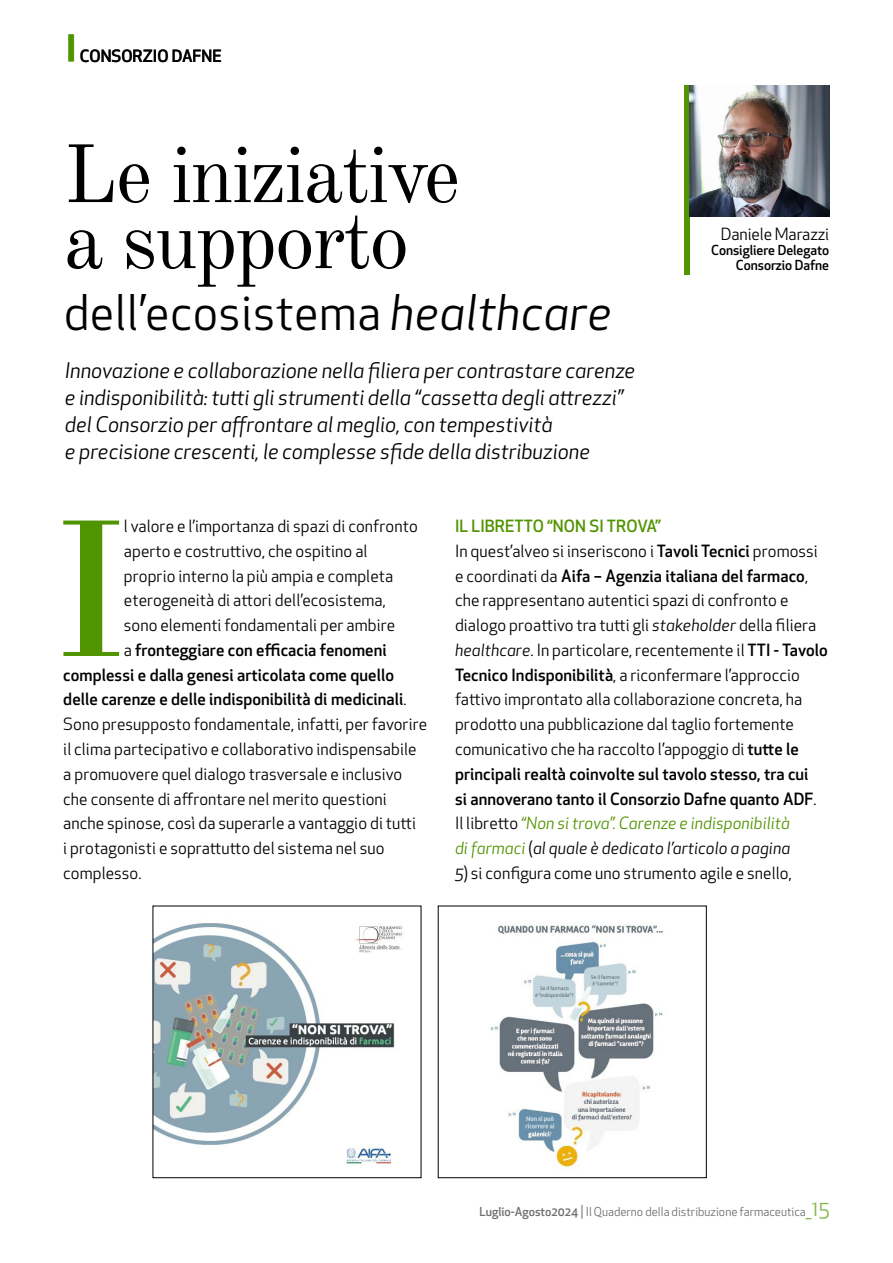
<style>
.page{position:relative;width:893px;height:1263px;background:#fff}
.page>*{position:absolute;margin:0;border:0;box-sizing:border-box;transform-origin:0 0}
.t1{font:191.85px "Bodoni BE";color:#519401}
.t2{font:81px "Old Standard";letter-spacing:-.03em;color:#000}
.t3{font:48px "Apex New";letter-spacing:.01em;color:#000}
.t4{font:italic 21px/27px "Apex New";color:#000}
.t5{font:16.5px/24.8px "Apex New";letter-spacing:.005em;color:#000}
.t6{font:500 16.5px "Apex New";letter-spacing:.005em;color:#000}
.t7{font:500 13.5px/15px "Apex New";letter-spacing:-.005em;color:#000;text-align:right}
.t8{font:12px "Apex New";color:#706f6f}
.s1{font-style:italic}
.s2{font-weight:400}
.s3{font-weight:500;color:#519401}
.s4{font-weight:500}
.s5{font-style:italic;color:#519401}
.s6{font-size:13.5px}
.s7{font-size:21px;color:#85b44d}
</style>
<div class="page">
<div style="left:685px;top:85px;width:5px;height:189px;background:#519401"></div>
<img style="left:690px;top:85px;width:139px;height:131px">
<img style="left:155px;top:923px;width:248px;height:241px">
<img style="left:491px;top:925px;width:172px;height:244px">
<p class="t6" style="left:68px;top:44px;width:156px"><sup>|</sup> CONSORZIO DAFNE</p>
<h2 class="t2" style="left:64px;top:125px;width:135px">Le iniziati</h2>
<h2 class="t2" style="left:387px;top:125px;width:68px">ve</h2>
<h2 class="t2" style="left:64px;top:191px;width:311px">a supporto</h2>
<h3 class="t3" style="left:64px;top:282px;width:550px">dell’ecosistema <span class="s1">healthcare</span></h3>
<p class="t4" style="left:65px;top:357px;width:572px">Innovazione e collaborazione nella filiera per contrastare carenze e indisponibilità: tutti gli strumenti della “cassetta degli attrezzi” del Consorzio per affrontare al meglio, con tempestività<br>e precisione crescenti, le complesse sfide della distribuzione</p>
<p class="t5" style="left:721px;top:221px;width:110px">Daniele Marazzi</p>
<p class="t7" style="left:711px;top:242px;width:120px">Consigliere Delegato<br>Consorzio Dafne</p>
<h1 class="t1" style="left:57px;top:481px;width:69px">I</h1>
<p class="t5" style="left:124px;top:514px;width:295px">l valore e l’importanza di spazi di confronto</p>
<p class="t5" style="left:124px;top:539px;width:245px">aperto e costruttivo, che ospitino al</p>
<p class="t5" style="left:124px;top:563px;width:271px">proprio interno la più ampia e completa</p>
<p class="t5" style="left:124px;top:588px;width:264px">eterogeneità di attori dell’ecosistema,</p>
<p class="t5" style="left:124px;top:613px;width:273px">sono elementi fondamentali per ambire</p>
<p class="t6" style="left:124px;top:639px;width:264px"><span class="s2">a</span> fronteggiare con efficacia fenomeni</p>
<p class="t6" style="left:63px;top:664px;width:332px">complessi e dalla genesi articolata come quello</p>
<p class="t6" style="left:63px;top:688px;width:345px">delle carenze e delle indisponibilità di medicinali<span class="s2">.</span></p>
<p class="t5" style="left:63px;top:712px;width:365px">Sono presupposto fondamentale, infatti, per favorire</p>
<p class="t5" style="left:63px;top:737px;width:355px">il clima partecipativo e collaborativo indispensabile</p>
<p class="t5" style="left:63px;top:761px;width:341px">a promuovere quel dialogo trasversale e inclusivo</p>
<p class="t5" style="left:63px;top:786px;width:325px">che consente di affrontare nel merito questioni</p>
<p class="t5" style="left:63px;top:811px;width:354px">anche spinose, così da superarle a vantaggio di tutti</p>
<p class="t5" style="left:63px;top:836px;width:323px">i protagonisti e soprattutto del sistema nel suo</p>
<p class="t5" style="left:63px;top:860px;width:80px">complesso.</p>
<p class="t5" style="left:455px;top:514px;width:374px"><span class="s3">IL LIBRETTO “NON SI TROVA”<br></span>In quest’alveo si inseriscono i <span class="s4">Tavoli Tecnici</span> promossi e coordinati da <span class="s4">Aifa – Agenzia italiana del farmaco</span>, che rappresentano autentici spazi di confronto e dialogo proattivo tra tutti gli <span class="s1">stakeholder</span> della filiera <span class="s1">healthcare</span>. In particolare, recentemente il <span class="s4">TTI - Tavolo Tecnico Indisponibilità</span>, a riconfermare l’approccio fattivo improntato alla collaborazione concreta, ha prodotto una pubblicazione dal taglio fortemente comunicativo che ha raccolto l’appoggio di <span class="s4">tutte le principali realtà coinvolte sul tavolo stesso, tra cui<br>si annoverano tanto il Consorzio Dafne quanto ADF</span>.<br>Il libretto <span class="s5">“Non si trova”. Carenze e indisponibilità<br>di farmaci</span> (<span class="s1">al quale è dedicato l’articolo a pagina</span></p>
<p class="t5" style="left:455px;top:860px;width:338px"><span class="s1">5</span>) si configura come uno strumento agile e snello,</p>
<p class="t8" style="left:480px;top:1204px;width:351px"><span class="s4">Luglio-Agosto2024</span> <span class="s6">|</span> Il Quaderno della distribuzione farmaceutica<span class="s7">_15</span></p>
</div>
